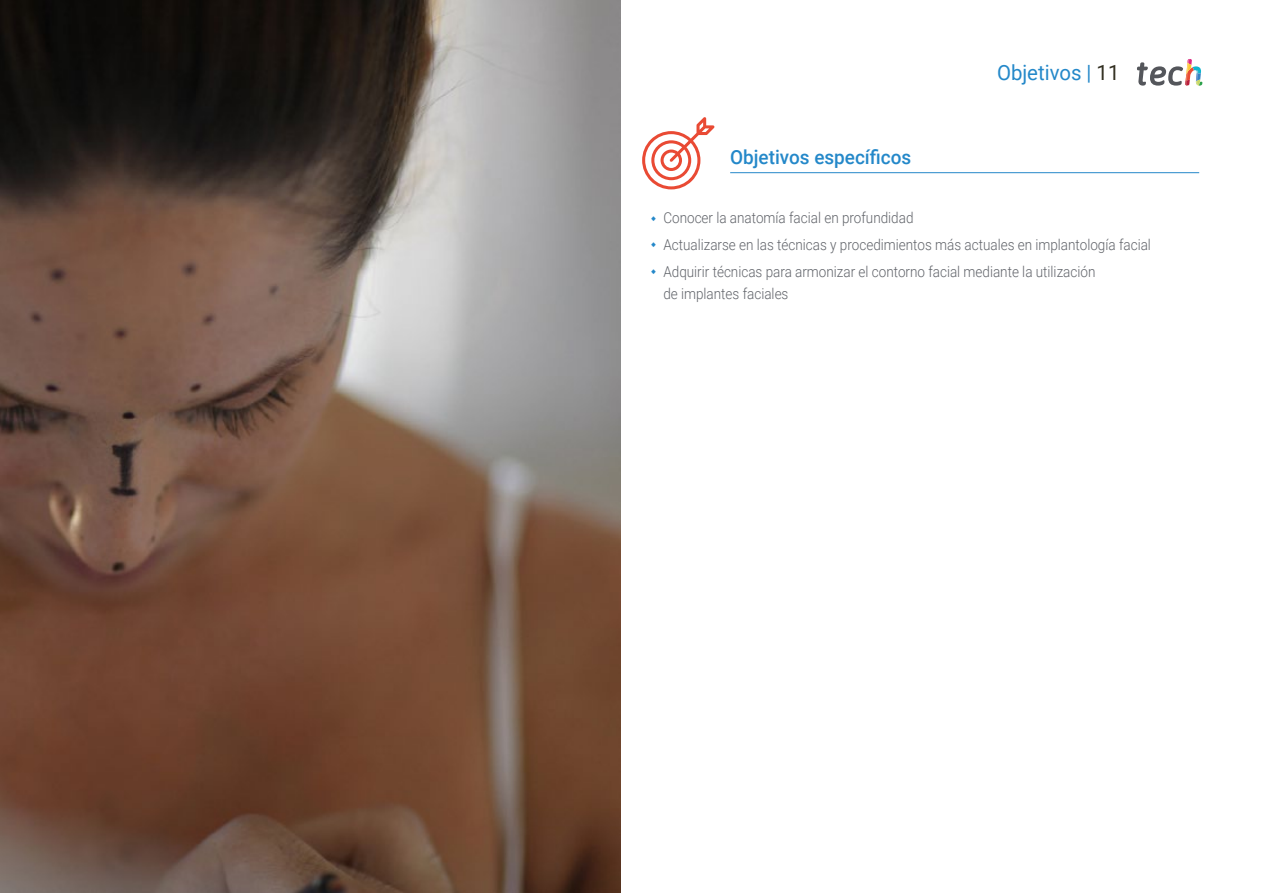
<style>
.page{position:relative;width:1263px;height:893px;background:#fff}
.page>*{position:absolute;margin:0;border:0;box-sizing:border-box;transform-origin:0 0}
.t1{font:21px "Roboto";color:#2488c9}
.t2{font:500 19.5px "Roboto";color:#2488c9}
.t3{font:300 15px/26.7px "Roboto";color:#61646a;scale:.9 1}
.s1{color:#312e20}
</style>
<div class="page">
<img style="left:0;top:0;width:621px;height:893px">
<svg style="left:642px;top:117px;width:72px;height:72px"></svg>
<hr style="left:730px;top:172px;width:469px;height:1px;background:#2488c9">
<svg style="left:1137px;top:59px;width:65px;height:27px"></svg>
<h2 class="t2" style="left:730px;top:144px;width:183px">Objetivos específicos</h2>
<h1 class="t1" style="left:997px;top:57px;width:124px">Objetivos | <span class="s1">11</span></h1>
<p class="t3" style="left:663px;top:204px;width:543px">Conocer la anatomía facial en profundidad<br>Actualizarse en las técnicas y procedimientos más actuales en implantología facial<br>Adquirir técnicas para armonizar el contorno facial mediante la utilización</p>
<p class="t3" style="left:663px;top:280px;width:140px">de implantes faciales</p>
</div>
